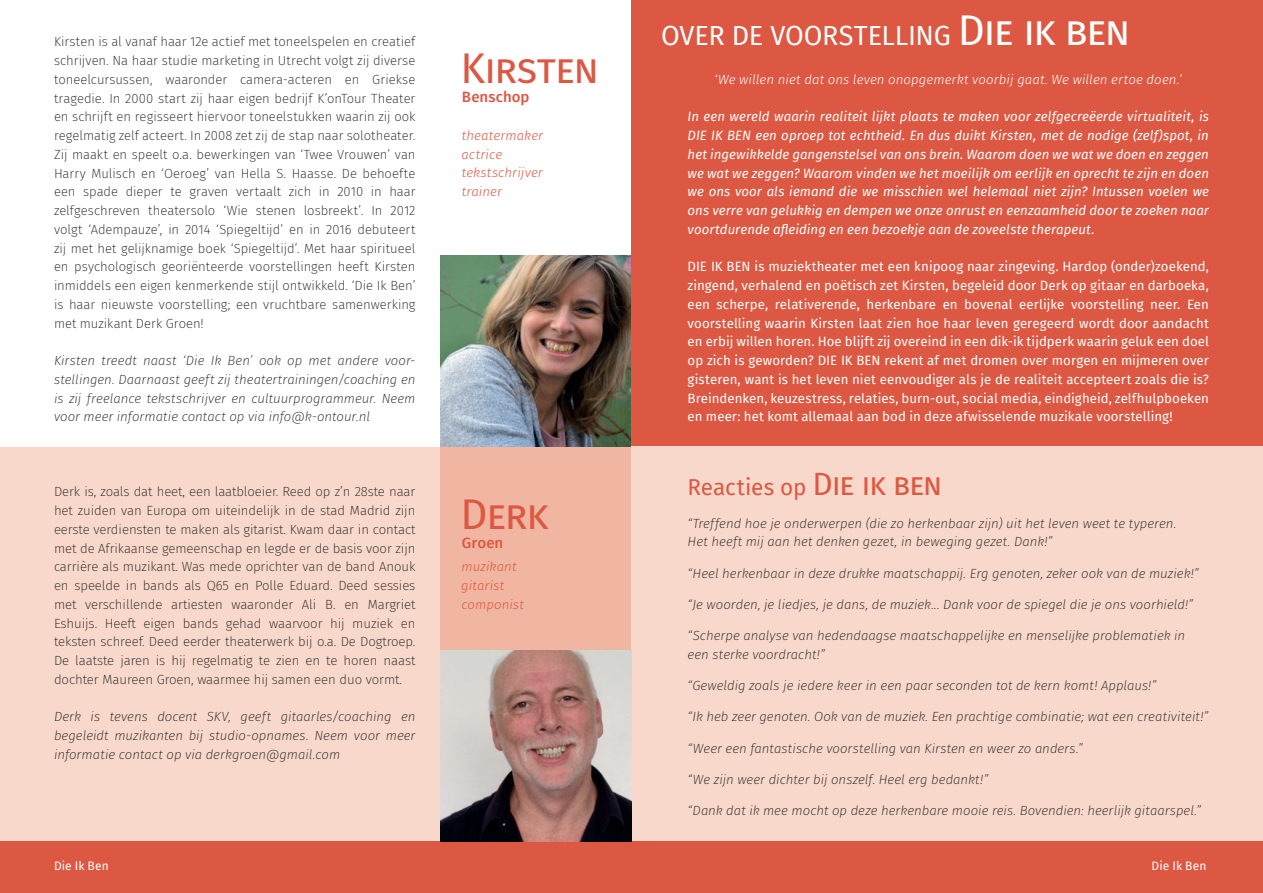
<style>
.page{position:relative;width:1263px;height:893px;background:#fff}
.page>*{position:absolute;margin:0;border:0;box-sizing:border-box;transform-origin:0 0}
.kop_kapitalen{font:42px "Fira Sans";letter-spacing:-.03em;color:#dc5842}
.kop_kapitalen-2{font:27px "Fira Sans";letter-spacing:-.01em;color:#fff}
.alineakop_kapitalen{font:22.5px "Fira Sans";letter-spacing:-.005em;color:#dc5842}
.subtitel_of_subkop{font:500 15px "Fira Sans";letter-spacing:.005em;color:#dc5842}
.platte_tekst{font:200 13.2px/18.8px "Fira Sans";letter-spacing:-.005em;color:#231f20;text-align:justify}
.platte_tekst_cursief{font:italic 200 13.2px/18.8px "Fira Sans";color:#231f20}
.subtitel_of_subkop-2{font:13.2px/18.8px "Fira Sans";letter-spacing:.005em;color:#fff;text-align:justify}
.subtitel_of_subkop-3{font:italic 13.2px/18.8px "Fira Sans";letter-spacing:.005em;color:#fff;text-align:justify}
.platte_tekst-2{font:italic 200 13.2px/18.8px "Fira Sans";color:#231f20;text-align:justify}
.platte_tekst_streame{font:italic 300 13.2px "Fira Sans";letter-spacing:.01em;color:#fff}
.subtitel_of_subkop-4{font:italic 300 13.2px "Fira Sans";letter-spacing:.01em;color:#dc5842}
.footertekst{font:12px "Fira Sans";letter-spacing:.01em;color:#fff}
.s1{font-size:42px}
.s2{font-size:31.5px}
</style>
<div class="page">
<div style="left:0;top:0;width:631px;height:893px;background:#f7d8ca"></div>
<div style="left:0;top:0;width:631px;height:446px;background:#fff"></div>
<div style="left:0;top:842px;width:642px;height:51px;background:#dc5842"></div>
<div style="left:440px;top:436px;width:191px;height:230px;background:#f0b6a1"></div>
<img style="left:440px;top:255px;width:191px;height:191px">
<div style="left:631px;top:0;width:632px;height:446px;background:#dc5842"></div>
<div style="left:631px;top:446px;width:632px;height:396px;background:#f7d8ca"></div>
<div style="left:619px;top:842px;width:644px;height:51px;background:#dc5842"></div>
<img style="left:440px;top:651px;width:191px;height:191px">
<p class="platte_tekst" style="left:54px;top:32px;width:363px">Kirsten is al vanaf haar 12e actief met toneelspelen en creatief schrijven. Na haar studie marketing in Utrecht volgt zij diverse toneelcursussen, waaronder camera-acteren en Griekse tragedie. In 2000 start zij haar eigen bedrijf K’onTour Theater en schrijft en regisseert hiervoor toneelstukken waarin zij ook regelmatig zelf acteert. In 2008 zet zij de stap naar solotheater.<br>Zij maakt en speelt o.a. bewerkingen van ‘Twee Vrouwen’ van Harry Mulisch en ‘Oeroeg’ van Hella S. Haasse. De behoefte een spade dieper te graven vertaalt zich in 2010 in haar zelfgeschreven theatersolo ‘Wie stenen losbreekt’. In 2012 volgt ‘Adempauze’, in 2014 ‘Spiegeltijd’ en in 2016 debuteert zij met het gelijknamige boek ‘Spiegeltijd’. Met haar spiritueel en psychologisch georiënteerde voorstellingen heeft Kirsten inmiddels een eigen kenmerkende stijl ontwikkeld. ‘Die Ik Ben’ is haar nieuwste voorstelling; een vruchtbare samenwerking met muzikant Derk Groen!</p>
<p class="platte_tekst_cursief" style="left:54px;top:351px;width:363px;text-align:justify">Kirsten treedt naast ‘Die Ik Ben’ ook op met andere voor&shy;stellingen. Daarnaast geeft zij theatertrainingen/coaching en is zij freelance tekstschrijver en cultuurprogrammeur. Neem voor meer informatie contact op via info@k-ontour.nl</p>
<p class="platte_tekst" style="left:54px;top:482px;width:363px">Derk is, zoals dat heet, een laatbloeier. Reed op z’n 28ste naar het zuiden van Europa om uiteindelijk in de stad Madrid zijn eerste verdiensten te maken als gitarist. Kwam daar in contact met de Afrikaanse gemeenschap en legde er de basis voor zijn carrière als muzikant. Was mede oprichter van de band Anouk en speelde in bands als Q65 en Polle Eduard. Deed sessies met verschillende artiesten waaronder Ali B. en Margriet Eshuijs. Heeft eigen bands gehad waarvoor hij muziek en teksten schreef. Deed eerder theaterwerk bij o.a. De Dogtroep.<br>De laatste jaren is hij regelmatig te zien en te horen naast dochter Maureen Groen, waarmee hij samen een duo vormt.</p>
<p class="platte_tekst-2" style="left:54px;top:707px;width:363px">Derk is tevens docent SKV, geeft gitaarles/coaching en begeleidt muzikanten bij studio-opnames. Neem voor meer informatie contact op via derkgroen@gmail.com</p>
<p class="footertekst" style="left:54px;top:856px;width:56px">Die Ik Ben</p>
<p class="kop_kapitalen" style="left:461px;top:37px;width:140px">Kirsten</p>
<p class="subtitel_of_subkop" style="left:462px;top:85px;width:69px">Benschop</p>
<p class="subtitel_of_subkop-4" style="left:462px;top:126px;width:83px">theatermaker</p>
<p class="subtitel_of_subkop-4" style="left:461px;top:145px;width:42px">actrice</p>
<p class="subtitel_of_subkop-4" style="left:462px;top:163px;width:83px">tekstschrijver</p>
<p class="subtitel_of_subkop-4" style="left:462px;top:182px;width:42px">trainer</p>
<p class="kop_kapitalen" style="left:461px;top:483px;width:88px">Derk</p>
<p class="subtitel_of_subkop" style="left:462px;top:531px;width:43px">Groen</p>
<p class="subtitel_of_subkop-4" style="left:461px;top:557px;width:57px">muzikant</p>
<p class="subtitel_of_subkop-4" style="left:461px;top:576px;width:45px">gitarist</p>
<p class="subtitel_of_subkop-4" style="left:461px;top:595px;width:64px">componist</p>
<p class="kop_kapitalen-2" style="left:661px;top:15px;width:471px">OVER DE VOORSTELLING <span class="s1">Die ik ben</span></p>
<p class="platte_tekst_streame" style="left:715px;top:70px;width:469px">‘We willen niet dat ons leven onopgemerkt voorbij gaat. We willen ertoe doen.’</p>
<p class="subtitel_of_subkop-3" style="left:688px;top:107px;width:523px">In een wereld waarin realiteit lijkt plaats te maken voor zelfgecreëerde virtualiteit, is DIE IK BEN een oproep tot echtheid. En dus duikt Kirsten, met de nodige (zelf)spot, in het ingewikkelde gangenstelsel van ons brein. Waarom doen we wat we doen en zeggen we wat we zeggen? Waarom vinden we het moeilijk om eerlijk en oprecht te zijn en doen we ons voor als iemand die we misschien wel helemaal niet zijn? Intussen voelen we ons verre van gelukkig en dempen we onze onrust en eenzaamheid door te zoeken naar voortdurende afleiding en een bezoekje aan de zoveelste therapeut.</p>
<p class="subtitel_of_subkop-2" style="left:688px;top:257px;width:523px">DIE IK BEN is muziektheater met een knipoog naar zingeving. Hardop (onder)zoekend, zingend, verhalend en poëtisch zet Kirsten, begeleid door Derk op gitaar en darboeka, een scherpe, relativerende, herkenbare en bovenal eerlijke voorstelling neer. Een voorstelling waarin Kirsten laat zien hoe haar leven geregeerd wordt door aandacht en erbij willen horen. Hoe blijft zij overeind in een dik-ik tijdperk waarin geluk een doel op zich is geworden? DIE IK BEN rekent af met dromen over morgen en mijmeren over gisteren, want is het leven niet eenvoudiger als je de realiteit accepteert zoals die is?<br>Breindenken, keuzestress, relaties, burn-out, social media, eindigheid, zelfhulpboeken en meer: het komt allemaal aan bod in deze afwisselende muzikale voorstelling!</p>
<p class="alineakop_kapitalen" style="left:688px;top:470px;width:256px">Reacties op <span class="s2">Die ik ben</span></p>
<p class="platte_tekst_cursief" style="left:688px;top:514px;width:490px">“Treffend hoe je onderwerpen (die zo herkenbaar zijn) uit het leven weet te typeren.<br>Het heeft mij aan het denken gezet, in beweging gezet. Dank!”</p>
<p class="platte_tekst_cursief" style="left:688px;top:564px;width:513px">“Heel herkenbaar in deze drukke maatschappij. Erg genoten, zeker ook van de muziek!”</p>
<p class="platte_tekst_cursief" style="left:688px;top:595px;width:507px">“Je woorden, je liedjes, je dans, de muziek... Dank voor de spiegel die je ons voorhield!”</p>
<p class="platte_tekst_cursief" style="left:688px;top:626px;width:499px">“Scherpe analyse van hedendaagse maatschappelijke en menselijke problematiek in een sterke voordracht!”</p>
<p class="platte_tekst_cursief" style="left:688px;top:676px;width:470px">“Geweldig zoals je iedere keer in een paar seconden tot de kern komt! Applaus!”</p>
<p class="platte_tekst_cursief" style="left:688px;top:707px;width:523px">“Ik heb zeer genoten. Ook van de muziek. Een prachtige combinatie; wat een creativiteit!”</p>
<p class="platte_tekst_cursief" style="left:688px;top:739px;width:397px">“Weer een fantastische voorstelling van Kirsten en weer zo anders.”</p>
<p class="platte_tekst_cursief" style="left:688px;top:770px;width:302px">“We zijn weer dichter bij onszelf. Heel erg bedankt!”</p>
<p class="platte_tekst_cursief" style="left:688px;top:801px;width:515px">“Dank dat ik mee mocht op deze herkenbare mooie reis. Bovendien: heerlijk gitaarspel.”</p>
<p class="footertekst" style="left:1151px;top:856px;width:56px">Die Ik Ben</p>
</div>
